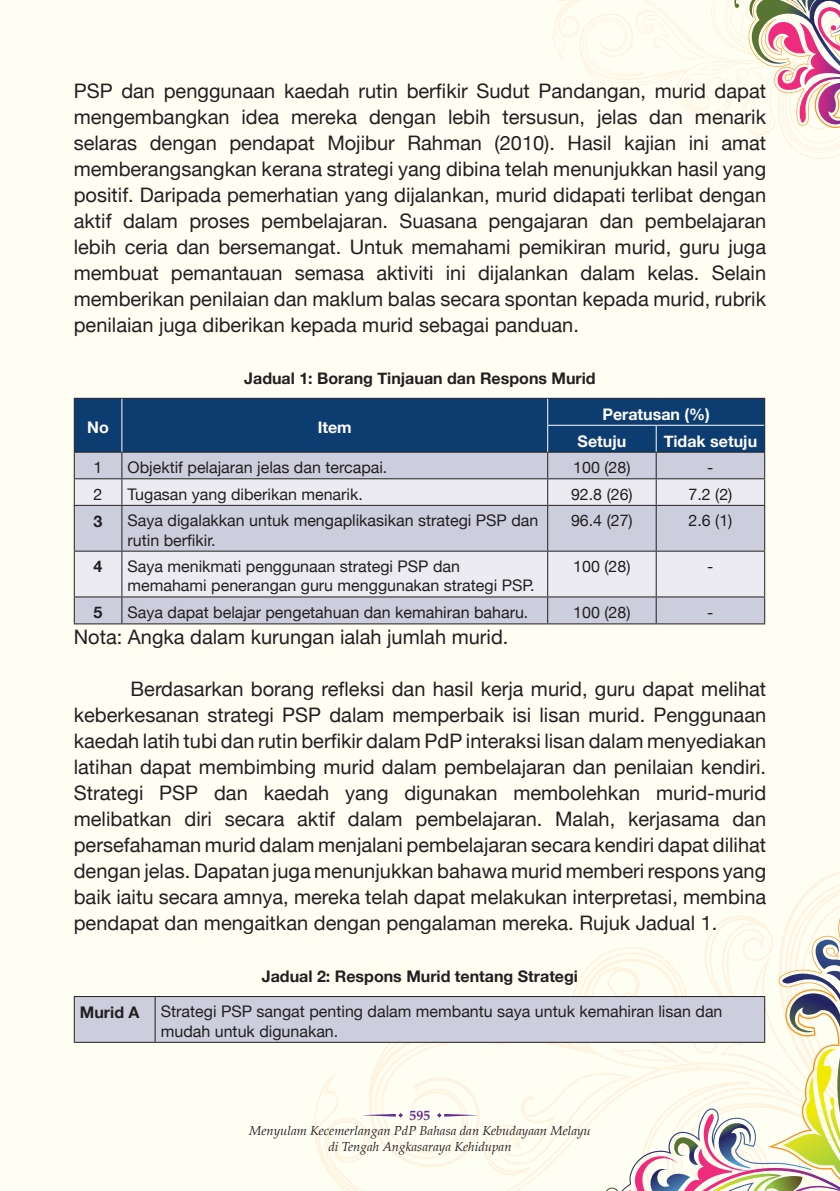
<style>
.page{position:relative;width:840px;height:1191px;background:#fff}
.page>*{position:absolute;margin:0;border:0;box-sizing:border-box;transform-origin:0 0}
.t1{font:20px/26px "Helvetica Neue";color:#231f20;text-align:justify}
.t2{font:16px/19.2px "Helvetica Neue";color:#231f20}
.t3{font:700 16px "Helvetica Neue";color:#231f20}
.t4{font:700 16px/27px "Helvetica Neue";color:#fff}
.t5{font:700 14px "Palatino";color:#662d91}
.t6{font:italic 13px/15.6px "Palatino";color:#231f20;text-align:center}
</style>
<div class="page">
<div style="left:0;top:0;width:839px;height:1191px;background:#fffef3"></div>
<svg style="left:553px;top:0;width:286px;height:159px"></svg>
<div style="left:75px;top:597px;width:688px;height:26px;background:#cccedd"></div>
<svg style="left:75px;top:506px;width:688px;height:90px;background:#dadbe5"></svg>
<hr style="left:74px;top:505px;width:48px;height:1px;background:#231f20">
<hr style="left:74px;top:506px;width:1px;height:44px;background:#231f20">
<hr style="left:122px;top:505px;width:425px;height:1px;background:#231f20">
<hr style="left:121px;top:506px;width:1px;height:44px;background:#231f20">
<hr style="left:547px;top:505px;width:108px;height:1px;background:#231f20">
<hr style="left:547px;top:506px;width:1px;height:44px;background:#231f20">
<hr style="left:655px;top:505px;width:109px;height:1px;background:#231f20">
<hr style="left:655px;top:506px;width:1px;height:44px;background:#231f20">
<hr style="left:763px;top:506px;width:1px;height:44px;background:#231f20">
<hr style="left:74px;top:550px;width:48px;height:1px;background:#231f20">
<hr style="left:74px;top:551px;width:1px;height:45px;background:#231f20">
<hr style="left:122px;top:550px;width:425px;height:1px;background:#231f20">
<hr style="left:121px;top:551px;width:1px;height:45px;background:#231f20">
<hr style="left:547px;top:550px;width:108px;height:1px;background:#231f20">
<hr style="left:547px;top:551px;width:1px;height:45px;background:#231f20">
<hr style="left:655px;top:550px;width:109px;height:1px;background:#231f20">
<hr style="left:655px;top:551px;width:1px;height:45px;background:#231f20">
<hr style="left:763px;top:551px;width:1px;height:45px;background:#231f20">
<hr style="left:74px;top:596px;width:48px;height:1px;background:#231f20">
<svg style="left:74px;top:597px;width:1px;height:26px"></svg>
<hr style="left:122px;top:596px;width:425px;height:1px;background:#231f20">
<svg style="left:121px;top:597px;width:1px;height:26px"></svg>
<hr style="left:547px;top:596px;width:108px;height:1px;background:#231f20">
<svg style="left:547px;top:597px;width:1px;height:26px"></svg>
<hr style="left:655px;top:596px;width:109px;height:1px;background:#231f20">
<svg style="left:655px;top:597px;width:1px;height:26px"></svg>
<svg style="left:763px;top:597px;width:1px;height:26px"></svg>
<hr style="left:74px;top:623px;width:48px;height:1px;background:#231f20">
<hr style="left:122px;top:623px;width:425px;height:1px;background:#231f20">
<hr style="left:547px;top:623px;width:108px;height:1px;background:#231f20">
<hr style="left:655px;top:623px;width:109px;height:1px;background:#231f20">
<svg style="left:74px;top:398px;width:690px;height:107px;background:#7087a5"></svg>
<svg style="left:74px;top:871px;width:765px;height:320px"></svg>
<p class="t1" style="left:74px;top:79px;width:693px">PSP dan penggunaan kaedah rutin berfikir Sudut Pandangan, murid dapat mengembangkan idea mereka dengan lebih tersusun, jelas dan menarik selaras dengan pendapat Mojibur Rahman (2010). Hasil kajian ini amat memberangsangkan kerana strategi yang dibina telah menunjukkan hasil yang positif. Daripada pemerhatian yang dijalankan, murid didapati terlibat dengan aktif dalam proses pembelajaran. Suasana pengajaran dan pembelajaran lebih ceria dan bersemangat. Untuk memahami pemikiran murid, guru juga membuat pemantauan semasa aktiviti ini dijalankan dalam kelas. Selain memberikan penilaian dan maklum balas secara spontan kepada murid, rubrik penilaian juga diberikan kepada murid sebagai panduan.</p>
<p class="t3" style="left:244px;top:366px;width:353px">Jadual 1: Borang Tinjauan dan Respons Murid</p>
<p class="t4" style="left:87px;top:414px;width:23px">No</p>
<p class="t4" style="left:317px;top:414px;width:36px">Item</p>
<p class="t4" style="left:577px;top:401px;width:134px;text-indent:25px">Peratusan (%)<br>Setuju</p>
<p class="t4" style="left:663px;top:428px;width:95px">Tidak setuju</p>
<p class="t2" style="left:94px;top:459px;width:10px">1</p>
<p class="t2" style="left:127px;top:459px;width:261px">Objektif pelajaran jelas dan tercapai.</p>
<p class="t2" style="left:573px;top:459px;width:59px">100 (28)</p>
<p class="t2" style="left:707px;top:459px;width:8px">-</p>
<p class="t2" style="left:94px;top:485px;width:10px">2</p>
<p class="t2" style="left:127px;top:485px;width:237px">Tugasan yang diberikan menarik.</p>
<p class="t2" style="left:570px;top:485px;width:63px">92.8 (26)</p>
<p class="t2" style="left:688px;top:485px;width:45px">7.2 (2)</p>
<p class="t3" style="left:94px;top:508px;width:10px">3</p>
<p class="t2" style="left:127px;top:512px;width:412px">Saya digalakkan untuk mengaplikasikan strategi PSP dan rutin berfikir.</p>
<p class="t2" style="left:570px;top:512px;width:63px">96.4 (27)</p>
<p class="t2" style="left:688px;top:512px;width:45px">2.6 (1)</p>
<p class="t3" style="left:94px;top:554px;width:10px">4</p>
<p class="t2" style="left:127px;top:558px;width:408px">Saya menikmati penggunaan strategi PSP dan memahami penerangan guru menggunakan strategi PSP.</p>
<p class="t2" style="left:573px;top:558px;width:59px">100 (28)</p>
<p class="t2" style="left:707px;top:558px;width:8px">-</p>
<p class="t3" style="left:93px;top:600px;width:10px">5</p>
<p class="t2" style="left:127px;top:603px;width:402px">Saya dapat belajar pengetahuan dan kemahiran baharu.</p>
<p class="t2" style="left:573px;top:603px;width:59px">100 (28)</p>
<p class="t2" style="left:706px;top:603px;width:8px">-</p>
<p class="t1" style="left:74px;top:625px;width:436px">Nota: Angka dalam kurungan ialah jumlah murid.</p>
<p class="t1" style="left:74px;top:677px;width:693px;text-indent:57px">Berdasarkan borang refleksi dan hasil kerja murid, guru dapat melihat keberkesanan strategi PSP dalam memperbaik isi lisan murid. Penggunaan kaedah latih tubi dan rutin berfikir dalam PdP interaksi lisan dalam menyediakan latihan dapat membimbing murid dalam pembelajaran dan penilaian kendiri.<br>Strategi PSP dan kaedah yang digunakan membolehkan murid-murid melibatkan diri secara aktif dalam pembelajaran. Malah, kerjasama dan persefahaman murid dalam menjalani pembelajaran secara kendiri dapat dilihat dengan jelas. Dapatan juga menunjukkan bahawa murid memberi respons yang baik iaitu secara amnya, mereka telah dapat melakukan interpretasi, membina pendapat dan mengaitkan dengan pengalaman mereka. Rujuk Jadual 1.</p>
<p class="t3" style="left:262px;top:964px;width:317px">Jadual 2: Respons Murid tentang Strategi</p>
<p class="t3" style="left:80px;top:999px;width:61px">Murid A</p>
<p class="t2" style="left:161px;top:1003px;width:563px">Strategi PSP sangat penting dalam membantu saya untuk kemahiran lisan dan mudah untuk digunakan.</p>
<p class="t5" style="left:409px;top:1103px;width:22px">595</p>
<p class="t6" style="left:249px;top:1122px;width:343px">Menyulam Kecemerlangan PdP Bahasa dan Kebudayaan Melayu di Tengah Angkasaraya Kehidupan</p>
</div>
